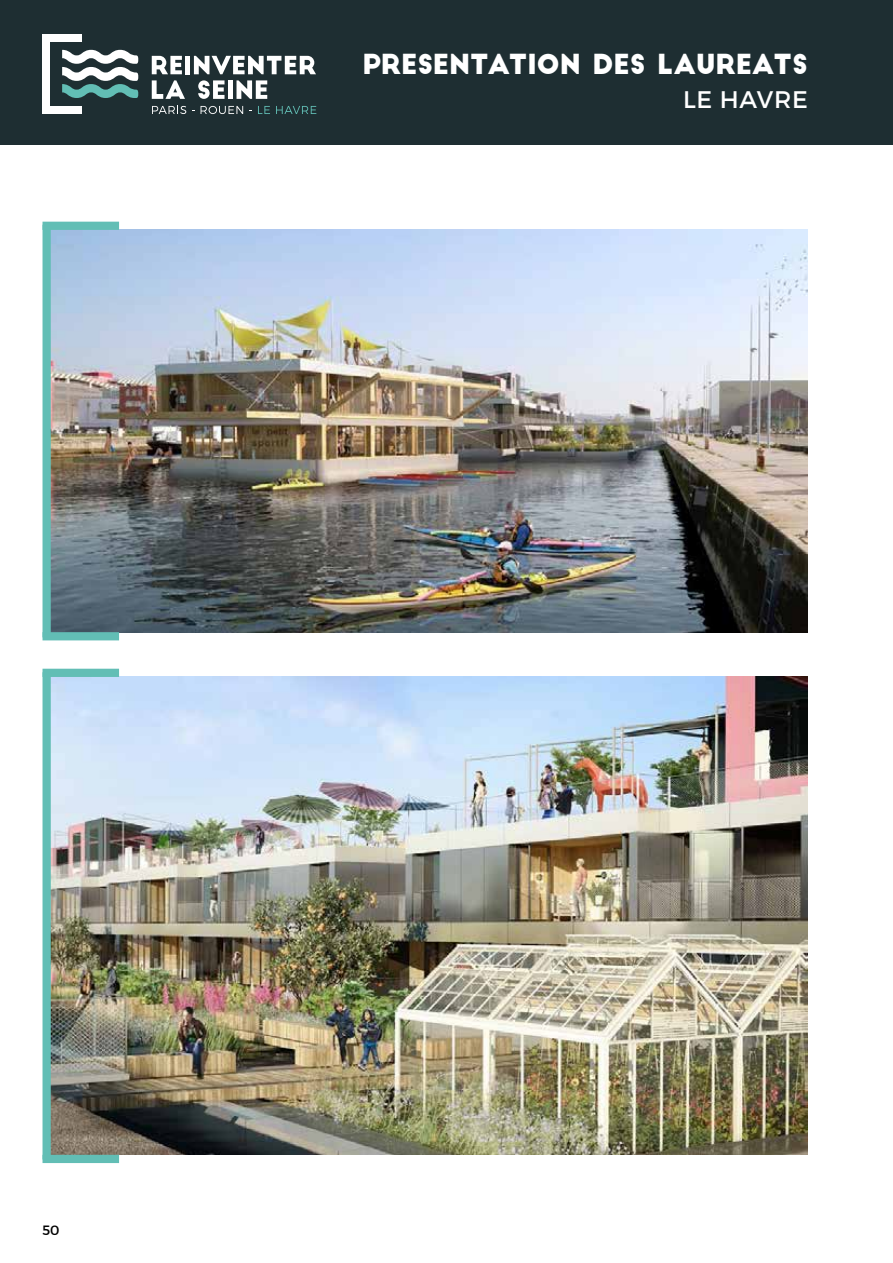
<style>
.page{position:relative;width:893px;height:1263px;background:#fff}
.page>*{position:absolute;margin:0;border:0;box-sizing:border-box;transform-origin:0 0}
.t1{font:30px "Big John";letter-spacing:-.01em;color:#fff}
.t2{font:27px "Big John";letter-spacing:-.01em;color:#fff}
.t3{font:27px "Montserrat";letter-spacing:.03em;color:#fff}
.t4{font:24px "Montserrat";letter-spacing:.03em;color:#fff}
.t5{font:13.5px "Montserrat";color:#000}
</style>
<div class="page">
<div style="left:0;top:0;width:893px;height:145px;background:#1e2e32"></div>
<img style="left:51px;top:229px;width:757px;height:404px">
<img style="left:51px;top:676px;width:757px;height:479px">
<div style="left:43px;top:225px;width:8px;height:412px;background:#62beb5"></div>
<div style="left:43px;top:632px;width:76px;height:8px;background:#62beb5"></div>
<div style="left:43px;top:222px;width:76px;height:8px;background:#62beb5"></div>
<div style="left:43px;top:672px;width:8px;height:487px;background:#62beb5"></div>
<div style="left:43px;top:1155px;width:76px;height:8px;background:#62beb5"></div>
<div style="left:43px;top:669px;width:76px;height:8px;background:#62beb5"></div>
<svg style="left:62px;top:50px;width:76px;height:48px"></svg>
<svg style="left:152px;top:56px;width:30px;height:18px"></svg>
<svg style="left:194px;top:56px;width:122px;height:18px"></svg>
<svg style="left:152px;top:80px;width:33px;height:19px"></svg>
<svg style="left:198px;top:80px;width:26px;height:19px"></svg>
<svg style="left:236px;top:80px;width:31px;height:19px"></svg>
<div style="left:185px;top:56px;width:5px;height:18px;background:#fff"></div>
<div style="left:228px;top:80px;width:5px;height:19px;background:#fff"></div>
<div style="left:43px;top:35px;width:39px;height:7px;background:#fff"></div>
<div style="left:43px;top:106px;width:39px;height:7px;background:#fff"></div>
<div style="left:43px;top:37px;width:7px;height:73px;background:#fff"></div>
<svg style="left:152px;top:106px;width:34px;height:8px"></svg>
<svg style="left:201px;top:106px;width:42px;height:8px"></svg>
<svg style="left:258px;top:106px;width:12px;height:8px"></svg>
<svg style="left:276px;top:106px;width:40px;height:8px"></svg>
<p class="t1" style="left:324px;top:50px;width:496px">PRESENTATION DES LAUREATS</p>
<p class="t3" style="left:678px;top:83px;width:142px">LE HAVRE</p>
<p class="t2" style="left:362px;top:52px;width:447px">PRESENTATION DES LAUREATS</p>
<p class="t4" style="left:683px;top:85px;width:126px">LE HAVRE</p>
<p class="t5" style="left:43px;top:1221px;width:19px">50</p>
</div>
